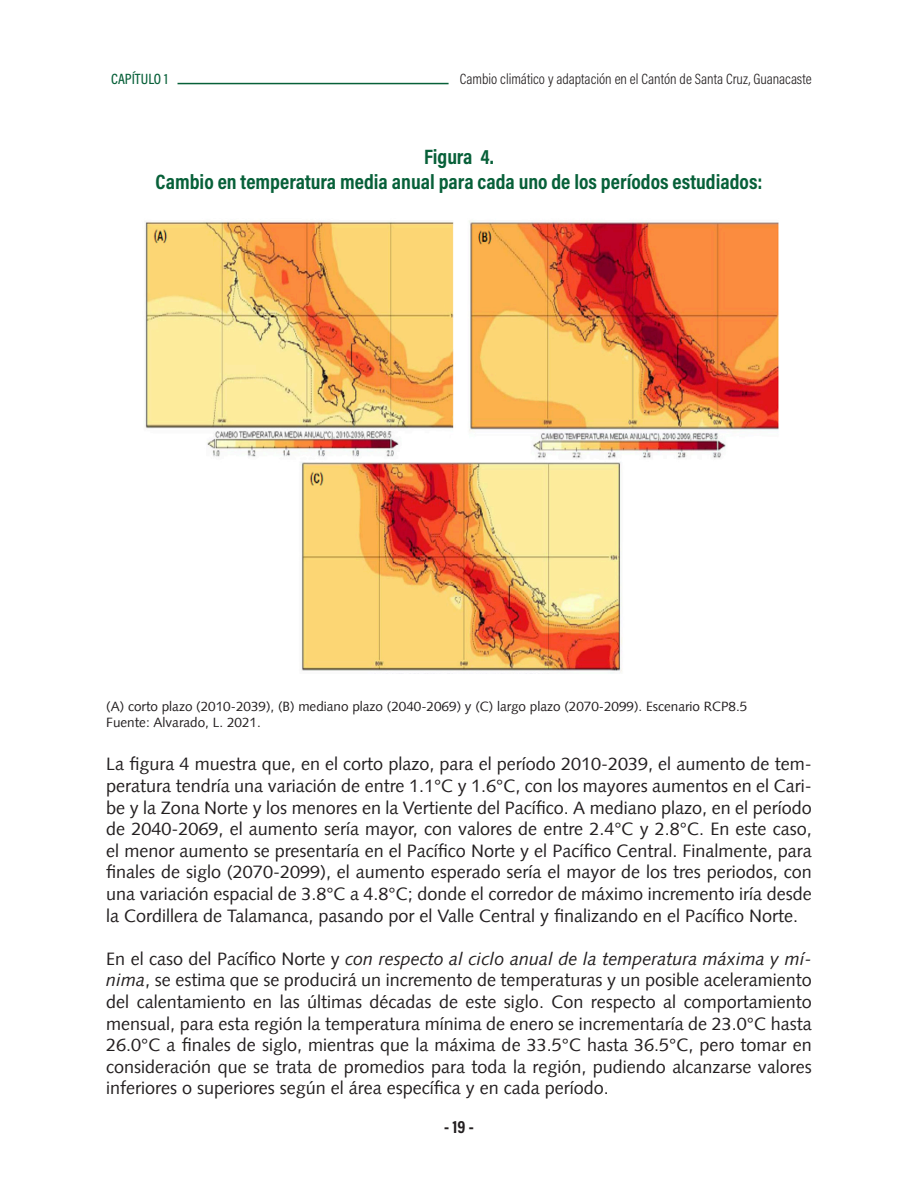
<style>
.page{position:relative;width:918px;height:1188px;background:#fff}
.page>*{position:absolute;margin:0;border:0;box-sizing:border-box;transform-origin:0 0}
.titulos_tablas{font:700 21px "Acumin Pro Cond";color:#076039}
.texto-doc{font:18px/21.6px "Syntax LT";color:#231f20;text-align:justify}
.t1{font:700 18px "Acumin Pro Cond";color:#231f20}
.t2{font:300 15px "Acumin Pro Cond";color:#231f20}
.t3{font:500 15px "Acumin Pro Cond";color:#076039}
.fuente{font:13.5px "Syntax LT";color:#231f20}
.s1{font-style:italic}
</style>
<div class="page">
<hr style="left:178px;top:83px;width:271px;height:1px;background:#076039">
<img style="left:145px;top:220px;width:634px;height:453px">
<p class="t3" style="left:111px;top:69px;width:58px">CAPÍTULO 1</p>
<p class="t2" style="left:460px;top:69px;width:353px">Cambio climático y adaptación en el Cantón de Santa Cruz, Guanacaste</p>
<p class="titulos_tablas" style="left:424px;top:143px;width:71px">Figura 4.</p>
<p class="titulos_tablas" style="left:156px;top:168px;width:608px">Cambio en temperatura media anual para cada uno de los períodos estudiados:</p>
<p class="fuente" style="left:106px;top:698px;width:643px">(A) corto plazo (2010-2039), (B) mediano plazo (2040-2069) y (C) largo plazo (2070-2099). Escenario RCP8.5</p>
<p class="fuente" style="left:106px;top:715px;width:156px">Fuente: Alvarado, L. 2021.</p>
<p class="texto-doc" style="left:106px;top:754px;width:707px">La figura 4 muestra que, en el corto plazo, para el período 2010-2039, el aumento de tem&shy;peratura tendría una variación de entre 1.1°C y 1.6°C, con los mayores aumentos en el Cari&shy;be y la Zona Norte y los menores en la Vertiente del Pacífico. A mediano plazo, en el período de 2040-2069, el aumento sería mayor, con valores de entre 2.4°C y 2.8°C. En este caso, el menor aumento se presentaría en el Pacífico Norte y el Pacífico Central. Finalmente, para finales de siglo (2070-2099), el aumento esperado sería el mayor de los tres periodos, con una variación espacial de 3.8°C a 4.8°C; donde el corredor de máximo incremento iría desde la Cordillera de Talamanca, pasando por el Valle Central y finalizando en el Pacífico Norte.</p>
<p class="texto-doc" style="left:106px;top:948px;width:707px">En el caso del Pacífico Norte y <span class="s1">con respecto al ciclo anual de la temperatura máxima y mí&shy;nima</span>, se estima que se producirá un incremento de temperaturas y un posible aceleramiento del calentamiento en las últimas décadas de este siglo. Con respecto al comportamiento mensual, para esta región la temperatura mínima de enero se incrementaría de 23.0°C hasta 26.0°C a finales de siglo, mientras que la máxima de 33.5°C hasta 36.5°C, pero tomar en consideración que se trata de promedios para toda la región, pudiendo alcanzarse valores inferiores o superiores según el área específica y en cada período.</p>
<p class="t1" style="left:444px;top:1115px;width:31px">- 19 -</p>
</div>
